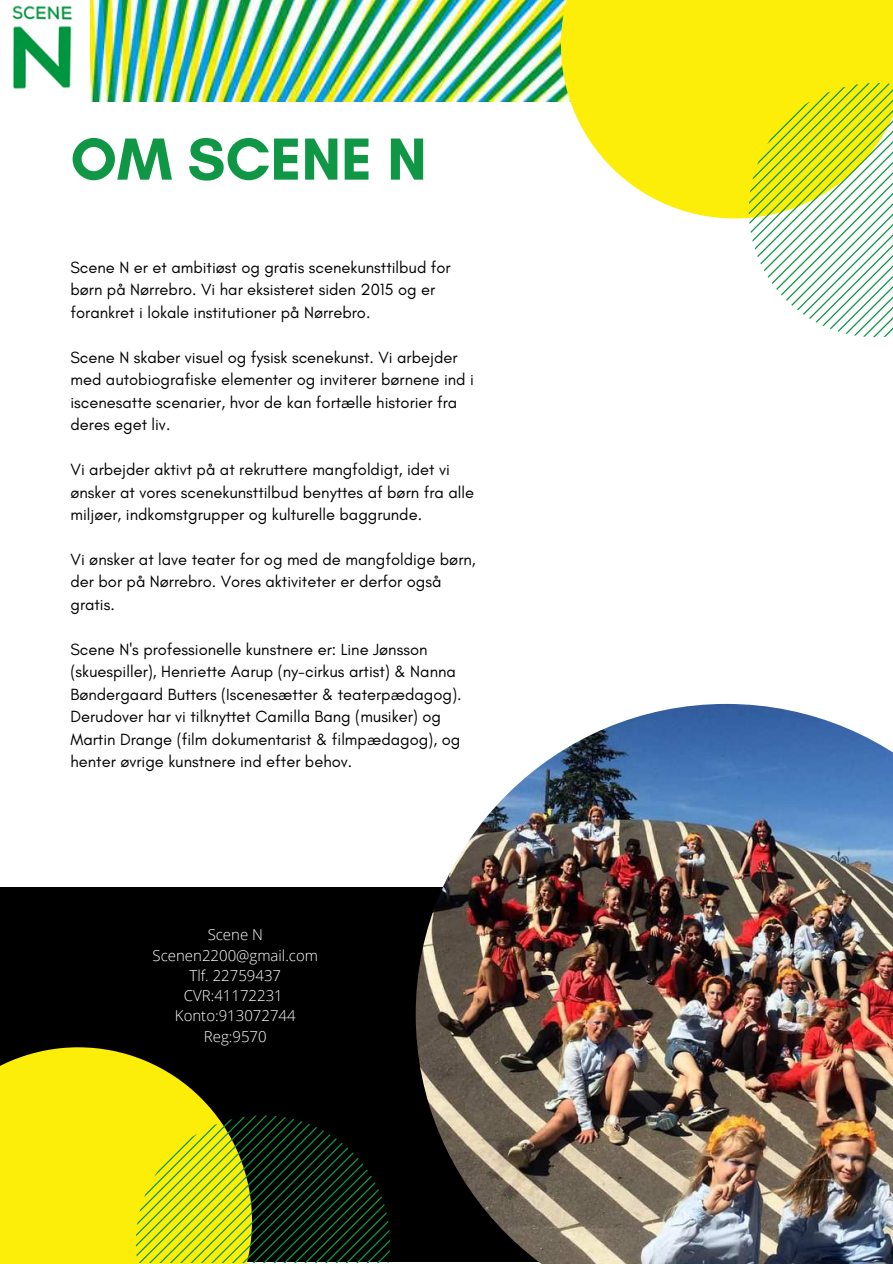
<style>
.page{position:relative;width:893px;height:1264px;background:#fff}
.page>*{position:absolute;margin:0;border:0;box-sizing:border-box;transform-origin:0 0}
.t1{font:700 60.45px "Glacial Indifference";color:#109746}
.t2{font:16.5px/22.5px "Glacial Indifference";color:#000}
.t3{font:300 15px/20.2px "Open Sans";color:#fff;text-align:center}
</style>
<div class="page">
<img style="left:89px;top:0;width:472px;height:102px">
<div style="left:561px;top:0;width:331px;height:218px;background:#fdee0a"></div>
<svg style="left:748px;top:83px;width:144px;height:254px"></svg>
<div style="left:0;top:886px;width:892px;height:375px;background:#000"></div>
<svg style="left:0;top:1047px;width:247px;height:216px;background:#d7ca08"></svg>
<svg style="left:136px;top:1115px;width:254px;height:147px"></svg>
<img style="left:415px;top:704px;width:477px;height:559px">
<img style="left:12px;top:0;width:78px;height:94px">
<h1 class="t1" style="left:70px;top:122px;width:358px">OM SCENE N</h1>
<p class="t2" style="left:70px;top:256px;width:382px">Scene N er et ambitiøst og gratis scenekunsttilbud for børn på Nørrebro. Vi har eksisteret siden 2015 og er forankret i lokale institutioner på Nørrebro.</p>
<p class="t2" style="left:70px;top:346px;width:405px">Scene N skaber visuel og fysisk scenekunst. Vi arbejder med autobiografiske elementer og inviterer børnene ind i iscenesatte scenarier, hvor de kan fortælle historier fra deres eget liv.</p>
<p class="t2" style="left:70px;top:458px;width:405px">Vi arbejder aktivt på at rekruttere mangfoldigt, idet vi ønsker at vores scenekunsttilbud benyttes af børn fra alle miljøer, indkomstgrupper og kulturelle baggrunde.</p>
<p class="t2" style="left:70px;top:548px;width:407px">Vi ønsker at lave teater for og med de mangfoldige børn, der bor på Nørrebro. Vores aktiviteter er derfor også gratis.</p>
<p class="t2" style="left:70px;top:638px;width:392px">Scene N's professionelle kunstnere er: Line Jønsson (skuespiller), Henriette Aarup (ny-cirkus artist) &amp; Nanna Bøndergaard Butters (Iscenesætter &amp; teaterpædagog).<br>Derudover har vi tilknyttet Camilla Bang (musiker) og Martin Drange (film dokumentarist &amp; filmpædagog), og henter øvrige kunstnere ind efter behov.</p>
<p class="t3" style="left:153px;top:924px;width:167px">Scene N<br>Scenen2200@gmail.com<br>Tlf. 22759437<br>CVR:41172231<br>Konto:913072744<br>Reg:9570</p>
</div>
